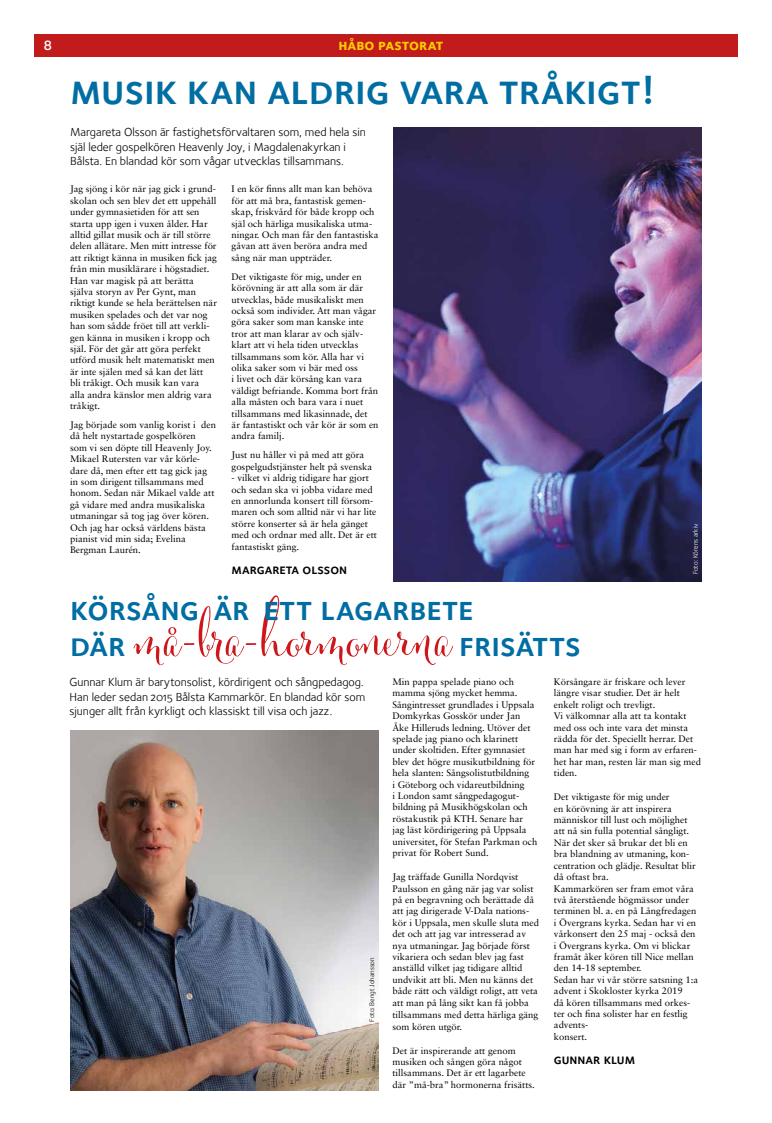
<style>
.page{position:relative;width:772px;height:1123px;background:#fff}
.page>*{position:absolute;margin:0;border:0;box-sizing:border-box;transform-origin:0 0}
.t1{font:63px "Cantoni Pro";color:#cd171a}
.t2{font:42px "Foundry Sterling Demi Expert";color:#006da3}
.t3{font:34px "Foundry Sterling Demi Expert";color:#006da3}
.t4{font:15.5px "Foundry Sterling Bold Expert";color:#fc0}
.t5{font:14px "Foundry Sterling Demi Expert";color:#000}
.t6{font:600 14px "Foundry Sterling";color:#fff}
.t7{font:12px/14.4px "Foundry Sterling Book OSF";color:#000;text-align:justify}
.t8{font:9.5px/11.4px "Sabon LT Std";color:#000}
.t9{font:7px "Foundry Sterling Book OSF";color:#000}
.t10{font:7px "Foundry Sterling Book OSF";color:#fff}
.s1{font-family:"Foundry Sterling Demi Expert";font-size:34px;color:#006da3}
.s2{font-size:71px}
</style>
<div class="page">
<div style="left:34px;top:34px;width:703px;height:23px;background:#c21b1c"></div>
<img style="left:393px;top:128px;width:308px;height:453px">
<img style="left:70px;top:731px;width:308px;height:359px">
<svg style="left:265px;top:602px;width:12px;height:18px"></svg>
<h3 class="t6" style="left:44px;top:35px;width:10px">8</h3>
<h3 class="t4" style="left:338px;top:34px;width:106px">håbo pastorat</h3>
<h2 class="t2" style="left:70px;top:64px;width:586px">musik kan aldrig vara tråkigt!</h2>
<p class="t7" style="left:70px;top:125px;width:297px;text-align:left">Margareta Olsson är fastighetsförvaltaren som, med hela sin själ leder gospelkören Heavenly Joy, i Magdalenakyrkan i<br>Bålsta. En blandad kör som vågar utvecklas tillsammans.</p>
<p class="t8" style="left:70px;top:183px;width:148px">Jag sjöng i kör när jag gick i grund&shy;skolan och sen blev det ett uppehåll under gymnasietiden för att sen starta upp igen i vuxen ålder. Har alltid gillat musik och är till större delen allätare. Men mitt intresse för att riktigt känna in musiken fick jag från min musiklärare i högstadiet.<br>Han var magisk på att berätta själva storyn av Per Gynt, man riktigt kunde se hela berättelsen när musiken spelades och det var nog han som sådde fröet till att verkli&shy;gen känna in musiken i kropp och själ. För det går att göra perfekt utförd musik helt matematiskt men är inte själen med så kan det lätt<br>bli tråkigt. Och musik kan vara<br>alla andra känslor men aldrig vara tråkigt.</p>
<p class="t8" style="left:70px;top:419px;width:147px">Jag började som vanlig korist i den då helt nystartade gospelkören<br>som vi sen döpte till Heavenly Joy.<br>Mikael Rutersten var vår körle&shy;dare då, men efter ett tag gick jag in som dirigent tillsammans med honom. Sedan när Mikael valde att gå vidare med andra musikaliska utmaningar så tog jag över kören.<br>Och jag har också världens bästa pianist vid min sida; Evelina<br>Bergman Laurén.</p>
<p class="t8" style="left:231px;top:183px;width:148px">I en kör finns allt man kan behöva för att må bra, fantastisk gemen&shy;skap, friskvård för både kropp och själ och härliga musikaliska utma&shy;ningar. Och man får den fantastiska gåvan att även beröra andra med sång när man uppträder.</p>
<p class="t8" style="left:231px;top:271px;width:148px">Det viktigaste för mig, under en körövning är att alla som är där utvecklas, både musikaliskt men också som individer. Att man vågar göra saker som man kanske inte tror att man klarar av och själv&shy;klart att vi hela tiden utvecklas tillsammans som kör. Alla har vi olika saker som vi bär med oss<br>i livet och där körsång kan vara väldigt befriande. Komma bort från alla måsten och bara vara i nuet tillsammans med likasinnade, det<br>är fantastiskt och vår kör är som en andra familj.</p>
<p class="t8" style="left:231px;top:449px;width:142px">Just nu håller vi på med att göra gospelgudstjänster helt på svenska</p>
<p class="t8" style="left:231px;top:472px;width:147px">- vilket vi aldrig tidigare har gjort och sedan ska vi jobba vidare med en annorlunda konsert till försom&shy;maren och som alltid när vi har lite större konserter så är hela gänget med och ordnar med allt. Det är ett fantastiskt gäng.</p>
<h3 class="t5" style="left:231px;top:560px;width:117px">margareta olsson</h3>
<p class="t10" style="left:690px;top:574px;width:52px;rotate:-90deg">Foto: Körens arkiv</p>
<h3 class="t3" style="left:70px;top:588px;width:405px">körsång är ett lagarbete</h3>
<h1 class="t1" style="left:70px;top:597px;width:512px"><span class="s1">där</span> må-bra-<span class="s2">h</span>ormonerna <span class="s1">frisätts</span></h1>
<p class="t8" style="left:392px;top:676px;width:146px">Min pappa spelade piano och mamma sjöng mycket hemma.<br>Sångintresset grundlades i Uppsala<br>Domkyrkas Gosskör under Jan<br>Åke Hilleruds ledning. Utöver det spelade jag piano och klarinett under skoltiden. Efter gymnasiet blev det högre musikutbildning för hela slanten: Sångsolistutbildning<br>i Göteborg och vidareutbildning<br>i London samt sångpedagogut&shy;bildning på Musikhögskolan och röstakustik på KTH. Senare har jag läst kördirigering på Uppsala universitet, för Stefan Parkman och privat för Robert Sund.</p>
<p class="t8" style="left:392px;top:871px;width:148px">Jag träffade Gunilla Nordqvist<br>Paulsson en gång när jag var solist på en begravning och berättade då att jag dirigerade V-Dala nations&shy;kör i Uppsala, men skulle sluta med det och att jag var intresserad av nya utmaningar. Jag började först vikariera och sedan blev jag fast anställd vilket jag tidigare alltid undvikit att bli. Men nu känns det både rätt och väldigt roligt, att veta att man på lång sikt kan få jobba tillsammans med detta härliga gäng som kören utgör.</p>
<p class="t8" style="left:392px;top:1044px;width:144px">Det är inspirerande att genom musiken och sången göra något tillsammans. Det är ett lagarbete där ”må-bra” hormonerna frisätts.</p>
<p class="t7" style="left:69px;top:675px;width:297px">Gunnar Klum är barytonsolist, kördirigent och sångpedagog.<br>Han leder sedan 2015 Bålsta Kammarkör. En blandad kör som sjunger allt från kyrkligt och klassiskt till visa och jazz.</p>
<p class="t8" style="left:553px;top:676px;width:148px">Körsångare är friskare och lever längre visar studier. Det är helt enkelt roligt och trevligt.<br>Vi välkomnar alla att ta kontakt med oss och inte vara det minsta rädda för det. Speciellt herrar. Det man har med sig i form av erfaren&shy;het har man, resten lär man sig med tiden.</p>
<p class="t8" style="left:553px;top:791px;width:146px">Det viktigaste för mig under<br>en körövning är att inspirera människor till lust och möjlighet att nå sin fulla potential sångligt.<br>När det sker så brukar det bli en bra blandning av utmaning, kon&shy;centration och glädje. Resultat blir då oftast bra.<br>Kammarkören ser fram emot våra två återstående högmässor under terminen bl. a. en på Långfredagen i Övergrans kyrka. Sedan har vi en vårkonsert den 25 maj - också den i Övergrans kyrka. Om vi blickar framåt åker kören till Nice mellan den 14-18 september.<br>Sedan har vi vår större satsning 1:a advent i Skokloster kyrka 2019<br>då kören tillsammans med orkes&shy;ter och fina solister har en festlig advents-<br>konsert.</p>
<h3 class="t5" style="left:553px;top:1050px;width:83px">gunnar klum</h3>
<p class="t9" style="left:367px;top:1021px;width:66px;rotate:-90deg">Foto: Bengt Johansson</p>
</div>
